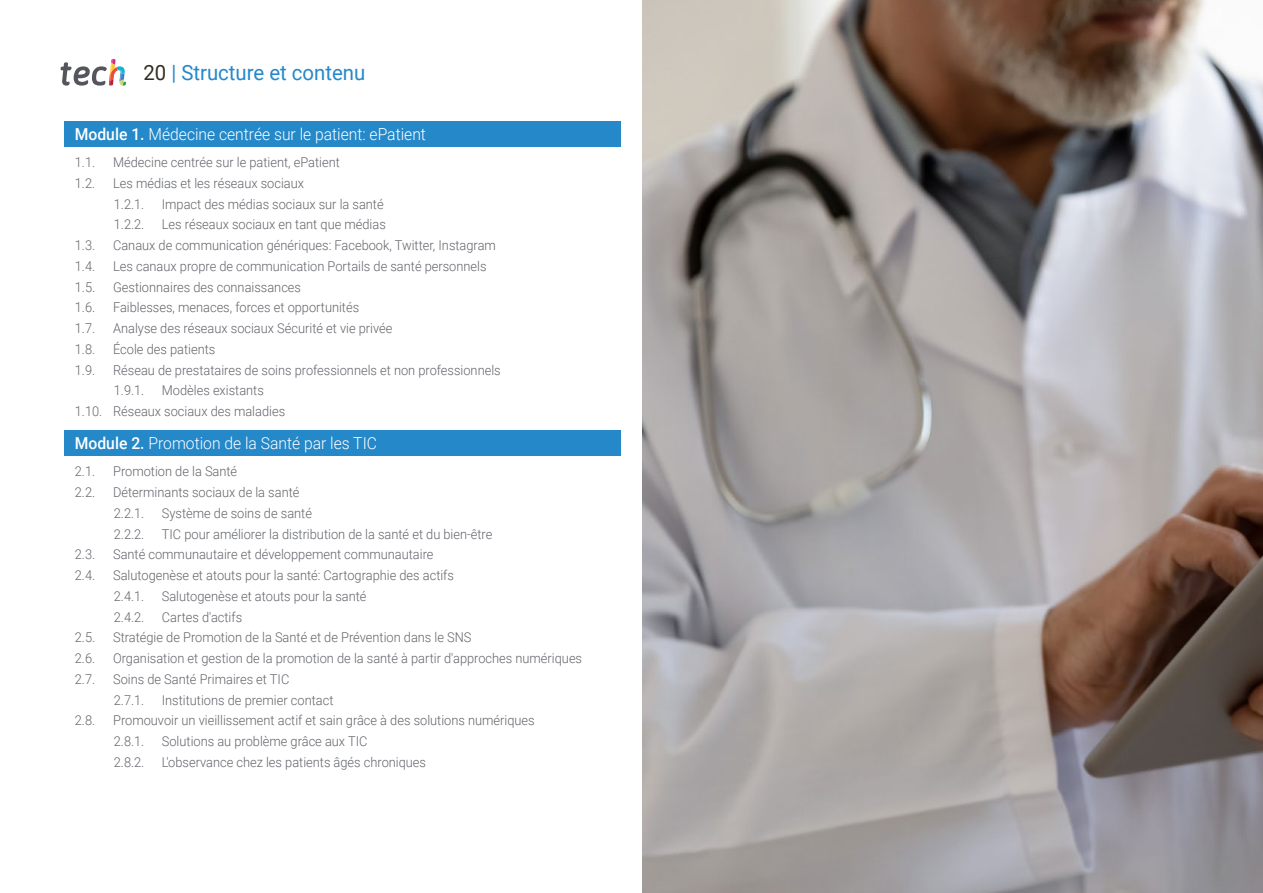
<style>
.page{position:relative;width:1263px;height:893px;background:#fff}
.page>*{position:absolute;margin:0;border:0;box-sizing:border-box;transform-origin:0 0}
.t1{font:21px "Roboto";color:#2488c9}
.t2{font:300 16.5px "Roboto";color:#fff;scale:.95 1}
.t3{font:300 13.5px/20.7px "Roboto";color:#61646a;scale:.95 1}
.s1{color:#312e20}
.s2{font-weight:500}
</style>
<div class="page">
<div style="left:64px;top:121px;width:557px;height:25px;background:#2488c9"></div>
<div style="left:64px;top:430px;width:557px;height:25px;background:#2488c9"></div>
<img style="left:642px;top:0;width:621px;height:893px">
<svg style="left:61px;top:59px;width:65px;height:27px"></svg>
<h1 class="t1" style="left:144px;top:57px;width:223px"><span class="s1">20</span> | Structure et contenu</h1>
<p class="t2" style="left:75px;top:123px;width:371px"><span class="s2">Module 1.</span> Médecine centrée sur le patient: ePatient</p>
<p class="t3" style="left:75px;top:151px;width:23px">1.1.</p>
<p class="t3" style="left:113px;top:151px;width:240px">Médecine centrée sur le patient, ePatient</p>
<p class="t3" style="left:75px;top:172px;width:23px">1.2.</p>
<p class="t3" style="left:113px;top:172px;width:203px">Les médias et les réseaux sociaux<br>1.2.1.</p>
<p class="t3" style="left:162px;top:193px;width:235px">Impact des médias sociaux sur la santé</p>
<p class="t3" style="left:114px;top:214px;width:34px">1.2.2.</p>
<p class="t3" style="left:162px;top:214px;width:237px">Les réseaux sociaux en tant que médias</p>
<p class="t3" style="left:75px;top:234px;width:23px">1.3.</p>
<p class="t3" style="left:113px;top:234px;width:404px">Canaux de communication génériques: Facebook, Twitter, Instagram</p>
<p class="t3" style="left:75px;top:255px;width:23px">1.4.</p>
<p class="t3" style="left:113px;top:255px;width:395px">Les canaux propre de communication Portails de santé personnels</p>
<p class="t3" style="left:75px;top:276px;width:23px">1.5.</p>
<p class="t3" style="left:113px;top:276px;width:199px">Gestionnaires des connaissances</p>
<p class="t3" style="left:75px;top:297px;width:23px">1.6.</p>
<p class="t3" style="left:113px;top:297px;width:261px">Faiblesses, menaces, forces et opportunités</p>
<p class="t3" style="left:75px;top:317px;width:23px">1.7.</p>
<p class="t3" style="left:113px;top:317px;width:296px">Analyse des réseaux sociaux Sécurité et vie privée</p>
<p class="t3" style="left:75px;top:338px;width:23px">1.8.</p>
<p class="t3" style="left:113px;top:338px;width:109px">École des patients</p>
<p class="t3" style="left:75px;top:359px;width:23px">1.9.</p>
<p class="t3" style="left:113px;top:359px;width:409px">Réseau de prestataires de soins professionnels et non professionnels<br>1.9.1.</p>
<p class="t3" style="left:75px;top:380px;width:223px;text-indent:87px">Modèles existants<br>1.10. Réseaux sociaux des maladies</p>
<p class="t2" style="left:75px;top:432px;width:320px"><span class="s2">Module 2.</span> Promotion de la Santé par les TIC</p>
<p class="t3" style="left:75px;top:461px;width:23px">2.1.</p>
<p class="t3" style="left:113px;top:461px;width:132px">Promotion de la Santé</p>
<p class="t3" style="left:75px;top:481px;width:23px">2.2.</p>
<p class="t3" style="left:113px;top:481px;width:198px">Déterminants sociaux de la santé<br>2.2.1.</p>
<p class="t3" style="left:162px;top:502px;width:160px">Système de soins de santé</p>
<p class="t3" style="left:114px;top:523px;width:34px">2.2.2.</p>
<p class="t3" style="left:162px;top:523px;width:349px">TIC pour améliorer la distribution de la santé et du bien-être</p>
<p class="t3" style="left:75px;top:544px;width:23px">2.3.</p>
<p class="t3" style="left:113px;top:544px;width:339px">Santé communautaire et développement communautaire</p>
<p class="t3" style="left:75px;top:564px;width:23px">2.4.</p>
<p class="t3" style="left:113px;top:564px;width:360px">Salutogenèse et atouts pour la santé: Cartographie des actifs<br>2.4.1.</p>
<p class="t3" style="left:162px;top:585px;width:217px">Salutogenèse et atouts pour la santé</p>
<p class="t3" style="left:114px;top:606px;width:34px">2.4.2.</p>
<p class="t3" style="left:162px;top:606px;width:86px">Cartes d'actifs</p>
<p class="t3" style="left:75px;top:627px;width:23px">2.5.</p>
<p class="t3" style="left:113px;top:627px;width:379px">Stratégie de Promotion de la Santé et de Prévention dans le SNS</p>
<p class="t3" style="left:75px;top:647px;width:23px">2.6.</p>
<p class="t3" style="left:113px;top:647px;width:495px">Organisation et gestion de la promotion de la santé à partir d'approches numériques</p>
<p class="t3" style="left:75px;top:668px;width:23px">2.7.</p>
<p class="t3" style="left:113px;top:668px;width:187px">Soins de Santé Primaires et TIC<br>2.7.1.</p>
<p class="t3" style="left:162px;top:689px;width:182px">Institutions de premier contact</p>
<p class="t3" style="left:75px;top:710px;width:23px">2.8.</p>
<p class="t3" style="left:113px;top:710px;width:445px">Promouvoir un vieillissement actif et sain grâce à des solutions numériques<br>2.8.1.</p>
<p class="t3" style="left:162px;top:730px;width:218px">Solutions au problème grâce aux TIC</p>
<p class="t3" style="left:114px;top:751px;width:34px">2.8.2.</p>
<p class="t3" style="left:162px;top:751px;width:280px">L'observance chez les patients âgés chroniques</p>
</div>
